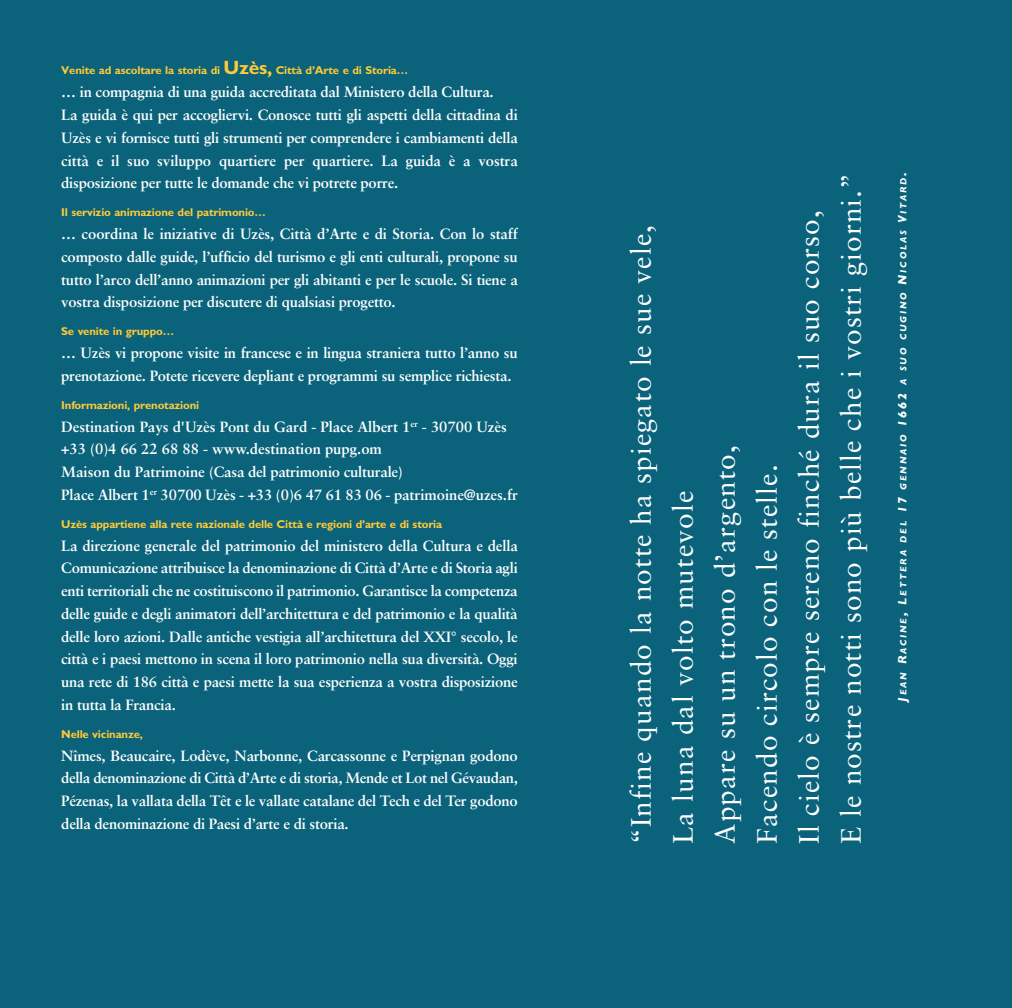
<style>
.page{position:relative;width:1012px;height:1008px;background:#fff}
.page>*{position:absolute;margin:0;border:0;box-sizing:border-box;transform-origin:0 0}
.t1{font:28px/42px "Sabon";letter-spacing:.04em;color:#fff}
.t2{font:700 14.88px/22.8px "Sabon";letter-spacing:-.015em;color:#fff}
.t3{font:700 11.38px "M Gill Sans";letter-spacing:-.015em;color:#ffc938}
.t4{font:italic 700 9.1px "Gill Sans";letter-spacing:.2em;color:#fff}
.s1{font-size:19.25px}
.s2{font-size:12.25px}
</style>
<div class="page">
<div style="left:0;top:0;width:1012px;height:1007px;background:#0a637b"></div>
<p class="t3" style="left:61px;top:64px;width:348px">Venite ad ascoltare la storia di <span class="s1">Uzès,</span> Città d’Arte e di Storia…</p>
<p class="t2" style="left:61px;top:82px;width:458px">… in compagnia di una guida accreditata dal Ministero della Cultura.<br>La guida è qui per accogliervi. Conosce tutti gli aspetti della cittadina di Uzès e vi fornisce tutti gli strumenti per comprendere i cambiamenti della città e il suo sviluppo quartiere per quartiere. La guida è a vostra disposizione per tutte le domande che vi potrete porre.</p>
<p class="t3" style="left:61px;top:205px;width:206px">Il servizio animazione del patrimonio…</p>
<p class="t2" style="left:61px;top:223px;width:458px;text-align:justify">… coordina le iniziative di Uzès, Città d’Arte e di Storia. Con lo staff composto dalle guide, l’ufficio del turismo e gli enti culturali, propone su tutto l’arco dell’anno animazioni per gli abitanti e per le scuole. Si tiene a vostra disposizione per discutere di qualsiasi progetto.</p>
<p class="t3" style="left:61px;top:324px;width:114px">Se venite in gruppo…</p>
<p class="t2" style="left:61px;top:342px;width:458px">… Uzès vi propone visite in francese e in lingua straniera tutto l’anno su prenotazione. Potete ricevere depliant e programmi su semplice richiesta.</p>
<p class="t3" style="left:61px;top:398px;width:140px">Informazioni, prenotazioni</p>
<p class="t2" style="left:61px;top:416px;width:458px">Destination Pays d'Uzès Pont du Gard - Place Albert 1<sup>er</sup> - 30700 Uzès +33 (0)4 66 22 68 88 - www.destination pupg.om<br>Maison du Patrimoine (Casa del patrimonio culturale)<br>Place Albert 1<sup>er</sup> 30700 Uzès - +33 (0)6 47 61 83 06 - patrimoine@uzes.fr</p>
<p class="t3" style="left:61px;top:517px;width:382px">Uzès appartiene alla rete nazionale delle Città e regioni d’arte e di storia</p>
<p class="t2" style="left:61px;top:535px;width:458px;text-align:justify">La direzione generale del patrimonio del ministero della Cultura e della Comunicazione attribuisce la denominazione di Città d’Arte e di Storia agli enti territoriali che ne costituiscono il patrimonio. Garantisce la competenza delle guide e degli animatori dell’architettura e del patrimonio e la qualità delle loro azioni. Dalle antiche vestigia all’architettura del XXI° secolo, le città e i paesi mettono in scena il loro patrimonio nella sua diversità. Oggi una rete di 186 città e paesi mette la sua esperienza a vostra disposizione in tutta la Francia.</p>
<p class="t3" style="left:61px;top:727px;width:83px">Nelle vicinanze,</p>
<p class="t2" style="left:61px;top:745px;width:458px;text-align:justify">Nîmes, Beaucaire, Lodève, Narbonne, Carcassonne e Perpignan godono della denominazione di Città d’Arte e di storia, Mende et Lot nel Gévaudan, Pézenas, la vallata della Têt e le vallate catalane del Tech e del Ter godono della denominazione di Paesi d’arte e di storia.</p>
<h1 class="t1" style="left:622px;top:843px;width:671px;rotate:-90deg">“Infine quando la notte ha spiegato le sue vele,<br>La luna dal volto mutevole<br>Appare su un trono d’argento,<br>Facendo circolo con le stelle.<br>Il cielo è sempre sereno finché dura il suo corso,<br>E le nostre notti sono più belle che i vostri giorni.”</h1>
<p class="t4" style="left:898px;top:701px;width:530px;rotate:-90deg"><span class="s2">J</span>EAN <span class="s2">R</span>ACINE<span class="s2">, L</span>ETTERA DEL <span class="s2">17</span> GENNAIO <span class="s2">1662</span> A SUO CUGINO <span class="s2">N</span>ICOLAS <span class="s2">V</span>ITARD<span class="s2">.</span></p>
</div>
